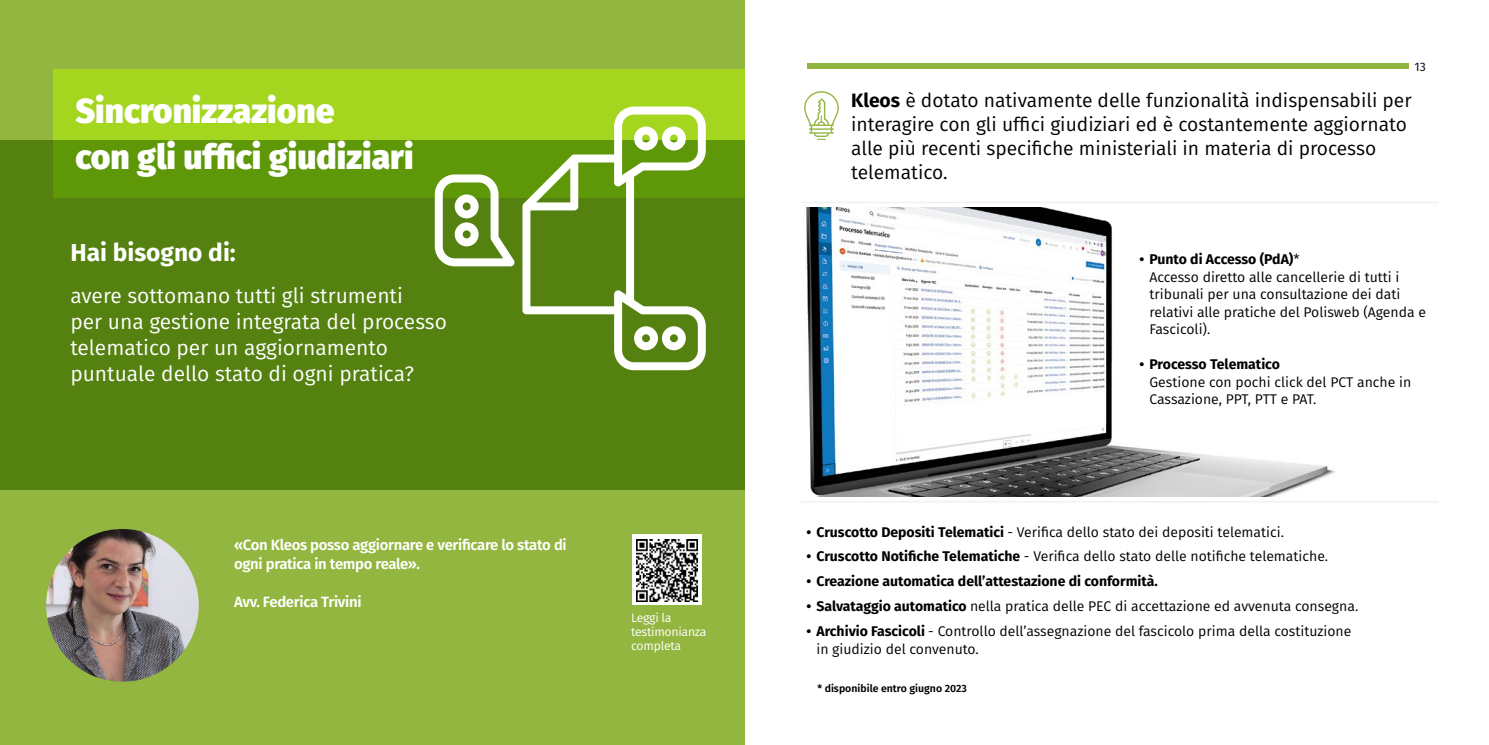
<style>
.page{position:relative;width:1489px;height:745px;background:#fff}
.page>*{position:absolute;margin:0;border:0;box-sizing:border-box;transform-origin:0 0}
.t1{font:900 33.6px/45.5px "Fira Sans";color:#fff}
.t2{font:700 24.5px "Fira Sans";color:#fff}
.t3{font:21px/26.2px "Fira Sans";color:#fff}
.t4{font:19.25px/24.2px "Fira Sans";color:#000}
.t5{font:600 14.88px/19.2px "Fira Sans";letter-spacing:-.02em;color:#fff}
.t6{font:14px/17.5px "Fira Sans";color:#000}
.t7{font:700 14px "Fira Sans";color:#000}
.t8{font:12.25px/14px "Fira Sans";letter-spacing:-.02em;color:#fff}
.t9{font:12.25px "Fira Sans";color:#000}
.t10{font:600 10.5px "Fira Sans";color:#000}
.s1{font-weight:700}
</style>
<div class="page">
<img style="left:806px;top:208px;width:529px;height:288px">
<div style="left:0;top:0;width:744px;height:744px;background:#93b640"></div>
<div style="left:53px;top:69px;width:691px;height:129px;background:#a4d620"></div>
<div style="left:0;top:140px;width:744px;height:349px;background:linear-gradient(to bottom,#598d0c,#527c12)"></div>
<img style="left:46px;top:528px;width:153px;height:153px;border-radius:76px">
<div style="left:632px;top:534px;width:69px;height:70px;background:#fff"></div>
<img style="left:636px;top:539px;width:61px;height:62px">
<svg style="left:435px;top:106px;width:270px;height:264px;background:#7da43b"></svg>
<hr style="left:801px;top:201px;width:637px;height:2px;background:#dadada">
<hr style="left:801px;top:500px;width:637px;height:2px;background:#dadada">
<svg style="left:804px;top:91px;width:34px;height:49px"></svg>
<div style="left:807px;top:63px;width:601px;height:5px;background:#93b640"></div>
<h1 class="t1" style="left:75px;top:85px;width:340px">Sincronizzazione<br>con gli uffici giudiziari</h1>
<h2 class="t2" style="left:70px;top:232px;width:167px">Hai bisogno di:</h2>
<h3 class="t3" style="left:70px;top:281px;width:378px">avere sottomano tutti gli strumenti<br>per una gestione integrata del processo telematico per un aggiornamento puntuale dello stato di ogni pratica?</h3>
<p class="t5" style="left:234px;top:533px;width:334px">«Con Kleos posso aggiornare e verificare lo stato di ogni pratica in tempo reale».</p>
<p class="t5" style="left:234px;top:591px;width:129px">Avv. Federica Trivini</p>
<p class="t8" style="left:631px;top:610px;width:77px">Leggi la testimonianza completa</p>
<p class="t9" style="left:1414px;top:58px;width:13px">13</p>
<h3 class="t4" style="left:851px;top:88px;width:562px"><span class="s1">Kleos</span> è dotato nativamente delle funzionalità indispensabili per interagire con gli uffici giudiziari ed è costantemente aggiornato alle più recenti specifiche ministeriali in materia di processo telematico.</h3>
<p class="t6" style="left:1149px;top:250px;width:278px;text-indent:-10px"><span class="s1">• Punto di Accesso (PdA)</span>*<br>Accesso diretto alle cancellerie di tutti i tribunali per una consultazione dei dati relativi alle pratiche del Polisweb (Agenda e Fascicoli).</p>
<p class="t7" style="left:1139px;top:352px;width:142px">• Processo Telematico</p>
<p class="t6" style="left:1149px;top:372px;width:263px">Gestione con pochi click del PCT anche in<br>Cassazione, PPT, PTT e PAT.</p>
<p class="t6" style="left:806px;top:522px;width:479px"><span class="s1">• Cruscotto Depositi Telematici</span> - Verifica dello stato dei depositi telematici.</p>
<p class="t6" style="left:806px;top:547px;width:523px"><span class="s1">• Cruscotto Notifiche Telematiche</span> - Verifica dello stato delle notifiche telematiche.</p>
<p class="t7" style="left:806px;top:569px;width:353px">• Creazione automatica dell’attestazione di conformità.</p>
<p class="t6" style="left:806px;top:597px;width:553px"><span class="s1">• Salvataggio automatico</span> nella pratica delle PEC di accettazione ed avvenuta consegna.</p>
<p class="t6" style="left:816px;top:622px;width:536px;text-indent:-10px"><span class="s1">• Archivio Fascicoli</span> - Controllo dell’assegnazione del fascicolo prima della costituzione in giudizio del convenuto.</p>
<p class="t10" style="left:817px;top:679px;width:151px">* disponibile entro giugno 2023</p>
</div>
